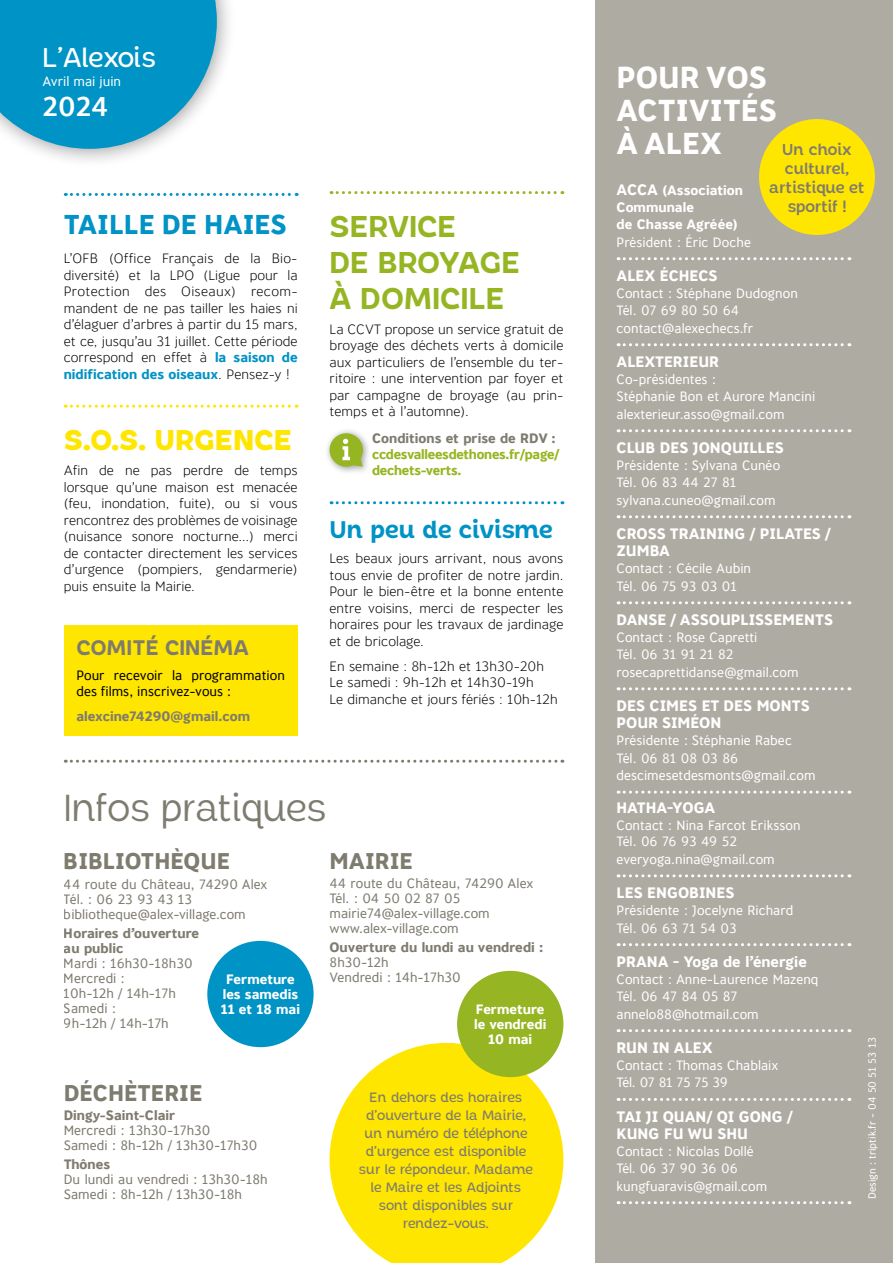
<style>
.page{position:relative;width:893px;height:1263px;background:#fff}
.page>*{position:absolute;margin:0;border:0;box-sizing:border-box;transform-origin:0 0}
.t1{font:37.5px "Chopsee";letter-spacing:-.01em;color:#7e7b6f}
.t2{font:700 30px/36px "Chopsee";color:#96b522}
.t3{font:700 30px/33px "Banjax";color:#fff}
.t4{font:800 28.5px "Chopsee";color:#ffe600}
.t5{font:700 27px "Banjax";color:#0093c5}
.t6{font:500 27px "Chopsee";letter-spacing:-.02em;color:#fff}
.t7{font:500 27px "Banjax";color:#fff}
.t8{font:700 24px "Chopsee";letter-spacing:-.01em;color:#0093c5}
.t9{font:700 22.5px "Banjax";color:#7e7b6f}
.t10{font:700 21px "Chopsee";color:#7e7b6f}
.t11{font:600 15.75px/18.9px "Chopsee";color:#7e7b6f;text-align:center}
.t12{font:700 15px/17.2px "Banjax";color:#fff}
.t13{font:300 13.5px/16.5px "Banjax";color:#000;text-align:justify}
.t14{font:13.5px/17.2px "Banjax";color:#fff}
.t15{font:13.5px/15px "Banjax";color:#7e7b6f}
.t16{font:500 13.5px/18px "Chopsee";letter-spacing:-.01em;color:#7e7b6f;text-align:center}
.t17{font:700 13.5px/15px "Banjax";color:#7e7b6f}
.t18{font:700 13.5px/15px "Banjax";color:#fff;text-align:center}
.t19{font:13.5px/16.5px "Banjax";color:#000}
.t20{font:700 13.5px/16.2px "Banjax";letter-spacing:-.02em;color:#96b522}
.t21{font:10.5px "Banjax";color:#fff}
.s1{font-weight:700;color:#0093c5}
.s2{font-size:15px}
</style>
<div class="page">
<div style="left:64px;top:625px;width:234px;height:111px;background:#ffe600"></div>
<svg style="left:65px;top:405px;width:232px;height:3px"></svg>
<div style="left:0;top:0;width:237px;height:169px;background:#000;opacity:.4"></div>
<svg style="left:0;top:0;width:217px;height:149px;background:#219fca"></svg>
<div style="left:595px;top:0;width:298px;height:1263px;background:#aeaba3"></div>
<svg style="left:618px;top:119px;width:257px;height:142px"></svg>
<svg style="left:618px;top:343px;width:232px;height:3px"></svg>
<svg style="left:618px;top:429px;width:232px;height:3px"></svg>
<svg style="left:618px;top:515px;width:232px;height:3px"></svg>
<svg style="left:618px;top:601px;width:232px;height:3px"></svg>
<svg style="left:618px;top:687px;width:232px;height:3px"></svg>
<svg style="left:618px;top:791px;width:232px;height:3px"></svg>
<svg style="left:618px;top:874px;width:232px;height:3px"></svg>
<svg style="left:618px;top:943px;width:232px;height:3px"></svg>
<svg style="left:618px;top:1029px;width:232px;height:3px"></svg>
<svg style="left:618px;top:1098px;width:232px;height:3px"></svg>
<svg style="left:618px;top:1201px;width:232px;height:3px"></svg>
<svg style="left:330px;top:1043px;width:233px;height:220px;fill:#ffe600"></svg>
<svg style="left:65px;top:760px;width:498px;height:3px"></svg>
<div style="left:207px;top:941px;width:107px;height:106px;background:#0093c5;border-radius:50%"></div>
<div style="left:457px;top:971px;width:106px;height:106px;background:#96b522;border-radius:50%"></div>
<svg style="left:331px;top:501px;width:232px;height:3px"></svg>
<svg style="left:65px;top:193px;width:232px;height:3px"></svg>
<svg style="left:331px;top:191px;width:232px;height:3px"></svg>
<div style="left:324px;top:428px;width:48px;height:47px;background:#000;opacity:.4"></div>
<svg style="left:330px;top:433px;width:33px;height:34px"></svg>
<h3 class="t6" style="left:43px;top:40px;width:115px">L’Alexois</h3>
<p class="t14" style="left:43px;top:72px;width:80px">Avril mai juin</p>
<h3 class="t7" style="left:43px;top:86px;width:67px">2024</h3>
<h3 class="t5" style="left:64px;top:204px;width:225px">TAILLE DE HAIES</h3>
<p class="t13" style="left:64px;top:250px;width:235px">L’OFB (Office Français de la Bio&shy;diversité) et la LPO (Ligue pour la Protection des Oiseaux) recom&shy;mandent de ne pas tailler les haies ni d’élaguer d’arbres à partir du 15 mars, et ce, jusqu’au 31 juillet. Cette période correspond en effet à <span class="s1">la saison de nidification des oiseaux</span>. Pensez-y !</p>
<h3 class="t4" style="left:64px;top:422px;width:230px">S.O.S. URGENCE</h3>
<p class="t13" style="left:64px;top:461px;width:235px">Afin de ne pas perdre de temps lorsque qu’une maison est menacée (feu, inondation, fuite), ou si vous rencontrez des problèmes de voisinage (nuisance sonore nocturne…) merci de contacter directement les services d’urgence (pompiers, gendarmerie) puis ensuite la Mairie.</p>
<h3 class="t10" style="left:77px;top:634px;width:174px">COMITÉ CINÉMA</h3>
<p class="t19" style="left:77px;top:666px;width:210px">Pour recevoir la programmation des films, inscrivez-vous :</p>
<p class="t17" style="left:77px;top:708px;width:175px">alexcine74290@gmail.com</p>
<h2 class="t2" style="left:330px;top:209px;width:192px">SERVICE<br>DE BROYAGE<br>À DOMICILE</h2>
<p class="t13" style="left:330px;top:320px;width:235px">La CCVT propose un service gratuit de broyage des déchets verts à domicile aux particuliers de l’ensemble du ter&shy;ritoire : une intervention par foyer et par campagne de broyage (au prin&shy;temps et à l’automne).</p>
<p class="t17" style="left:372px;top:430px;width:185px">Conditions et prise de RDV :</p>
<p class="t20" style="left:372px;top:445px;width:189px">ccdesvalleesdethones.fr/page/ dechets-verts.</p>
<h3 class="t8" style="left:330px;top:515px;width:225px">Un peu de civisme</h3>
<p class="t13" style="left:330px;top:550px;width:235px">Les beaux jours arrivant, nous avons tous envie de profiter de notre jardin.<br>Pour le bien-être et la bonne entente entre voisins, merci de respecter les horaires pour les travaux de jardinage et de bricolage.</p>
<p class="t13" style="left:330px;top:657px;width:230px;text-align:left">En semaine : 8h-12h et 13h30-20h<br>Le samedi : 9h-12h et 14h30-19h<br>Le dimanche et jours fériés : 10h-12h</p>
<h1 class="t1" style="left:64px;top:785px;width:264px">Infos pratiques</h1>
<h3 class="t9" style="left:64px;top:843px;width:168px">BIBLIOTHÈQUE</h3>
<p class="t15" style="left:64px;top:876px;width:205px">44 route du Château, 74290 Alex<br>Tél. : 06 23 93 43 13 bibliotheque@alex-village.com</p>
<p class="t17" style="left:64px;top:925px;width:137px">Horaires d’ouverture au public</p>
<p class="t15" style="left:64px;top:955px;width:130px">Mardi : 16h30-18h30<br>Mercredi :<br>10h-12h / 14h-17h<br>Samedi :<br>9h-12h / 14h-17h</p>
<p class="t18" style="left:221px;top:971px;width:81px">Fermeture les samedis<br>11 et 18 mai</p>
<h3 class="t9" style="left:64px;top:1075px;width:140px">DÉCHÈTERIE</h3>
<p class="t17" style="left:64px;top:1107px;width:113px">Dingy-Saint-Clair</p>
<p class="t15" style="left:64px;top:1122px;width:195px">Mercredi : 13h30-17h30<br>Samedi : 8h-12h / 13h30-17h30</p>
<p class="t17" style="left:64px;top:1156px;width:48px">Thônes</p>
<p class="t15" style="left:64px;top:1171px;width:205px">Du lundi au vendredi : 13h30-18h<br>Samedi : 8h-12h / 13h30-18h</p>
<h3 class="t9" style="left:330px;top:843px;width:85px">MAIRIE</h3>
<p class="t15" style="left:330px;top:875px;width:205px">44 route du Château, 74290 Alex<br>Tél. : 04 50 02 87 05 mairie74@alex-village.com www.alex-village.com</p>
<p class="t17" style="left:330px;top:939px;width:215px">Ouverture du lundi au vendredi :</p>
<p class="t15" style="left:330px;top:954px;width:133px">8h30-12h<br>Vendredi : 14h-17h30</p>
<p class="t18" style="left:474px;top:1001px;width:74px">Fermeture le vendredi<br>10 mai</p>
<p class="t16" style="left:359px;top:1088px;width:176px">En dehors des horaires d’ouverture de la Mairie, un numéro de téléphone d’urgence est disponible sur le répondeur. Madame le Maire et les Adjoints sont disponibles sur rendez-vous.</p>
<h2 class="t3" style="left:617px;top:59px;width:162px">POUR VOS<br>ACTIVITÉS<br>À ALEX</h2>
<p class="t18" style="left:617px;top:181px;width:128px;line-height:17.2px;text-align:left"><span class="s2">ACCA</span> (Association<br>Communale<br>de Chasse Agréée)</p>
<p class="t14" style="left:617px;top:233px;width:136px">Président : Éric Doche</p>
<p class="t12" style="left:617px;top:266px;width:102px">ALEX ÉCHECS</p>
<p class="t14" style="left:617px;top:284px;width:183px">Contact : Stéphane Dudognon<br>Tél. 07 69 80 50 64 contact@alexechecs.fr</p>
<p class="t12" style="left:617px;top:352px;width:104px">ALEXTERIEUR</p>
<p class="t14" style="left:617px;top:370px;width:200px">Co-présidentes :<br>Stéphanie Bon et Aurore Mancini alexterieur.asso@gmail.com</p>
<p class="t12" style="left:617px;top:438px;width:169px">CLUB DES JONQUILLES</p>
<p class="t14" style="left:617px;top:456px;width:165px">Présidente : Sylvana Cunéo<br>Tél. 06 83 44 27 81 sylvana.cuneo@gmail.com</p>
<p class="t12" style="left:617px;top:524px;width:216px">CROSS TRAINING / PILATES /<br>ZUMBA</p>
<p class="t14" style="left:617px;top:559px;width:136px">Contact : Cécile Aubin<br>Tél. 06 75 93 03 01</p>
<p class="t12" style="left:617px;top:610px;width:218px">DANSE / ASSOUPLISSEMENTS</p>
<p class="t14" style="left:617px;top:628px;width:183px">Contact : Rose Capretti<br>Tél. 06 31 91 21 82 rosecaprettidanse@gmail.com</p>
<p class="t12" style="left:617px;top:696px;width:195px">DES CIMES ET DES MONTS<br>POUR SIMÉON</p>
<p class="t14" style="left:617px;top:731px;width:201px">Présidente : Stéphanie Rabec<br>Tél. 06 81 08 03 86 descimesetdesmonts@gmail.com</p>
<p class="t12" style="left:617px;top:799px;width:100px">HATHA-YOGA</p>
<p class="t14" style="left:617px;top:816px;width:186px;line-height:16.8px">Contact : Nina Farcot Eriksson<br>Tél. 06 76 93 49 52 everyoga.nina@gmail.com</p>
<p class="t12" style="left:617px;top:883px;width:119px">LES ENGOBINES</p>
<p class="t14" style="left:617px;top:901px;width:178px">Présidente : Jocelyne Richard<br>Tél. 06 63 71 54 03</p>
<p class="t12" style="left:617px;top:952px;width:192px">PRANA - Yoga de l’énergie</p>
<p class="t14" style="left:617px;top:970px;width:203px">Contact : Anne-Laurence Mazenq<br>Tél. 06 47 84 05 87 annelo88@hotmail.com</p>
<p class="t12" style="left:617px;top:1038px;width:98px">RUN IN ALEX</p>
<p class="t14" style="left:617px;top:1056px;width:163px">Contact : Thomas Chablaix<br>Tél. 07 81 75 75 39</p>
<p class="t12" style="left:617px;top:1107px;width:178px">TAI JI QUAN/ QI GONG /<br>KUNG FU WU SHU</p>
<p class="t14" style="left:617px;top:1142px;width:152px">Contact : Nicolas Dollé<br>Tél. 06 37 90 36 06 kungfuaravis@gmail.com</p>
<p class="t11" style="left:769px;top:140px;width:97px">Un choix culturel, artistique et sportif !</p>
<p class="t21" style="left:864px;top:1199px;width:163px;rotate:-90deg">Design : triptik.fr - 04 50 51 53 13</p>
</div>
